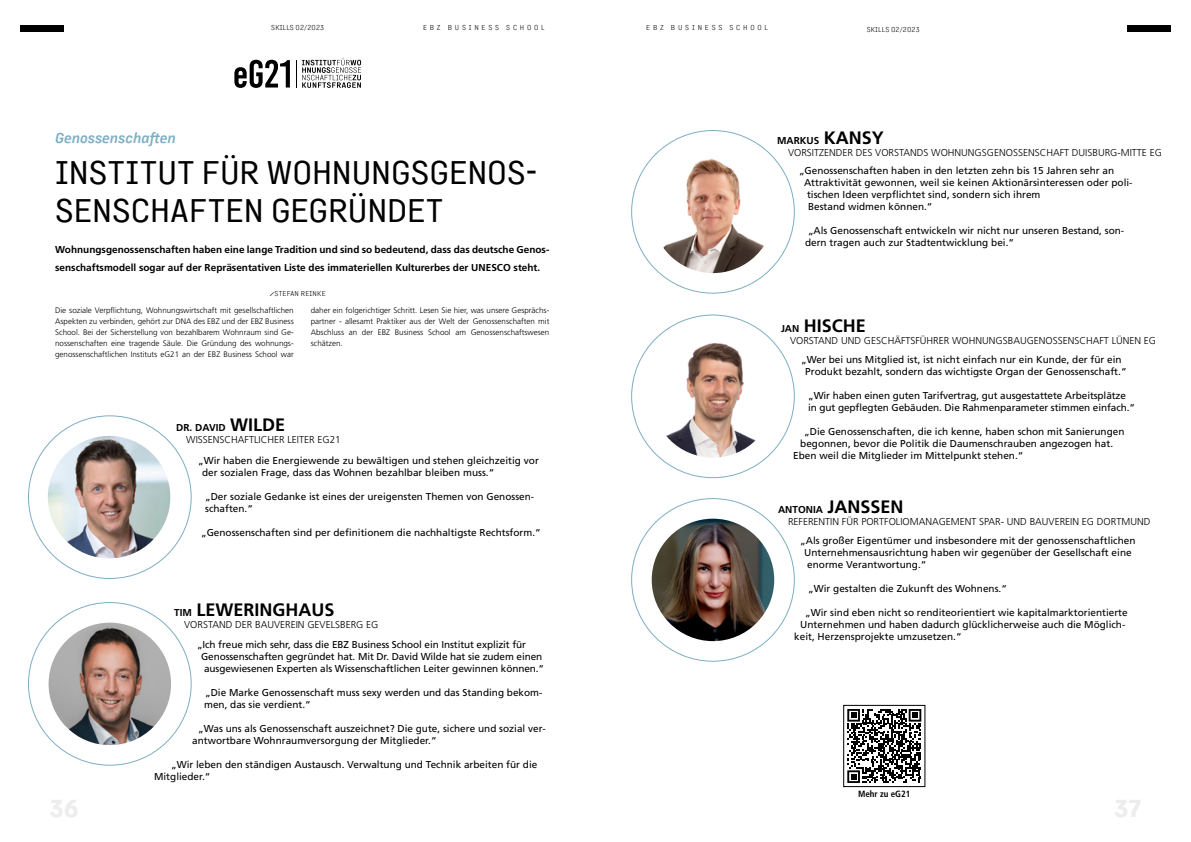
<style>
.page{position:relative;width:1191px;height:842px;background:#fff}
.page>*{position:absolute;margin:0;border:0;box-sizing:border-box;transform-origin:0 0}
.t1{font:32px/38px "Margin MVB";letter-spacing:-.01em;color:#000}
.t2{font:700 18px "Frutiger LT Pro";color:#000}
.t3{font:italic 600 14px "Margin MVB";color:#7eaec2}
.t4{font:10px/12px "Frutiger LT Std";color:#000}
.t5{font:300 10px "Frutiger LT Std";color:#000}
.t6{font:700 10px/18px "Frutiger LT Pro";color:#000}
.t7{font:700 condensed 9px "Frutiger LT Std";color:#000}
.t8{font:300 8px/11px "Frutiger LT Std";color:#000;text-align:justify}
.t9{font:300 7px "Margin MVB";letter-spacing:.4em;color:#000}
.t10{font:300 7px "Margin MVB";letter-spacing:.02em;color:#000}
.t11{font:300 7px "Margin MVB";letter-spacing:.03em;color:#000}
.s1{font-family:"BD Colonius";font-weight:400}
.s2{font-size:18px}
.s3{font-size:10px}
</style>
<div class="page">
<div style="left:20px;top:25px;width:43px;height:6px;background:#000"></div>
<div style="left:1126px;top:26px;width:44px;height:6px;background:#000"></div>
<svg style="left:234px;top:60px;width:56px;height:28px"></svg>
<svg style="left:296px;top:59px;width:65px;height:29px"></svg>
<img style="left:49px;top:623px;width:122px;height:122px;border-radius:61px">
<img style="left:651px;top:151px;width:123px;height:122px;border-radius:61px">
<img style="left:651px;top:335px;width:123px;height:123px;border-radius:61px">
<img style="left:651px;top:519px;width:123px;height:122px;border-radius:61px">
<img style="left:48px;top:436px;width:122px;height:122px;border-radius:61px">
<svg style="left:847px;top:709px;width:74px;height:74px"></svg>
<div style="left:843px;top:705px;width:82px;height:82px;border:1px solid #000"></div>
<p class="t10" style="left:271px;top:23px;width:54px">SKILLS 02/2023</p>
<p class="t10" style="left:866px;top:25px;width:54px">SKILLS 02/2023</p>
<p class="t9" style="left:423px;top:23px;width:123px">EBZ BUSINESS SCHOOL</p>
<p class="t9" style="left:646px;top:23px;width:123px">EBZ BUSINESS SCHOOL</p>
<h3 class="t3" style="left:55px;top:128px;width:122px">Genossenschaften</h3>
<h1 class="t1" style="left:55px;top:152px;width:484px">INSTITUT FÜR WOHNUNGSGENOS-<br>SENSCHAFTEN GEGRÜNDET</h1>
<p class="t6" style="left:55px;top:240px;width:496px">Wohnungsgenossenschaften haben eine lange Tradition und sind so bedeutend, dass das deutsche Genos&shy;senschaftsmodell sogar auf der Repräsentativen Liste des immateriellen Kulturerbes der UNESCO steht.</p>
<p class="t8" style="left:55px;top:305px;width:240px">Die soziale Verpflichtung, Wohnungswirtschaft mit gesellschaftlichen Aspekten zu verbinden, gehört zur DNA des EBZ und der EBZ Business School. Bei der Sicherstellung von bezahlbarem Wohnraum sind Ge&shy;nossenschaften eine tragende Säule. Die Gründung des wohnungs&shy;genossenschaftlichen Instituts eG21 an der EBZ Business School war</p>
<p class="t8" style="left:311px;top:305px;width:240px">daher ein folgerichtiger Schritt. Lesen Sie hier, was unsere Gesprächs&shy;partner - allesamt Praktiker aus der Welt der Genossenschaften mit Abschluss an der EBZ Business School am Genossenschaftswesen schätzen.</p>
<p class="t11" style="left:270px;top:289px;width:57px"><span class="s1">⁄</span>STEFAN REINKE</p>
<p class="t6" style="left:176px;top:419px;width:110px">DR. DAVID <span class="s2">WILDE</span></p>
<p class="t5" style="left:186px;top:434px;width:156px">WISSENSCHAFTLICHER LEITER EG21</p>
<p class="t4" style="left:202px;top:455px;width:338px;text-indent:-4px">„Wir haben die Energiewende zu bewältigen und stehen gleichzeitig vor der sozialen Frage, dass das Wohnen bezahlbar bleiben muss.“</p>
<p class="t4" style="left:205px;top:491px;width:330px">„Der soziale Gedanke ist eines der ureigensten Themen von Genossen&shy;schaften.“</p>
<p class="t4" style="left:201px;top:527px;width:341px">„Genossenschaften sind per definitionem die nachhaltigste Rechtsform.“</p>
<h2 class="t2" style="left:174px;top:599px;width:162px"><span class="s3">TIM</span> LEWERINGHAUS</h2>
<p class="t5" style="left:184px;top:619px;width:196px">VORSTAND DER BAUVEREIN GEVELSBERG EG</p>
<p class="t4" style="left:197px;top:639px;width:330px">„Ich freue mich sehr, dass die EBZ Business School ein Institut explizit für</p>
<p class="t4" style="left:201px;top:651px;width:343px">Genossenschaften gegründet hat. Mit Dr. David Wilde hat sie zudem einen</p>
<p class="t4" style="left:204px;top:663px;width:341px">ausgewiesenen Experten als Wissenschaftlichen Leiter gewinnen können.“</p>
<p class="t4" style="left:204px;top:687px;width:340px">„Die Marke Genossenschaft muss sexy werden und das Standing bekom&shy;men, das sie verdient.“</p>
<p class="t4" style="left:192px;top:723px;width:355px;text-indent:6px">„Was uns als Genossenschaft auszeichnet? Die gute, sichere und sozial ver&shy;antwortbare Wohnraumversorgung der Mitglieder.“</p>
<p class="t4" style="left:154px;top:759px;width:385px;text-indent:17px">„Wir leben den ständigen Austausch. Verwaltung und Technik arbeiten für die<br>Mitglieder.“</p>
<p class="t6" style="left:777px;top:131px;width:108px">MARKUS <span class="s2">KANSY</span></p>
<p class="t5" style="left:788px;top:147px;width:375px">VORSITZENDER DES VORSTANDS WOHNUNGSGENOSSENSCHAFT DUISBURG-MITTE EG</p>
<p class="t4" style="left:799px;top:164px;width:317px">„Genossenschaften haben in den letzten zehn bis 15 Jahren sehr an</p>
<p class="t4" style="left:804px;top:176px;width:330px">Attraktivität gewonnen, weil sie keinen Aktionärsinteressen oder poli-</p>
<p class="t4" style="left:807px;top:188px;width:235px">tischen Ideen verpflichtet sind, sondern sich ihrem</p>
<p class="t4" style="left:808px;top:200px;width:126px">Bestand widmen können.“</p>
<p class="t4" style="left:805px;top:224px;width:321px;text-indent:3px">„Als Genossenschaft entwickeln wir nicht nur unseren Bestand, son&shy;dern tragen auch zur Stadtentwicklung bei.“</p>
<h2 class="t2" style="left:781px;top:315px;width:86px"><span class="s3">JAN</span> HISCHE</h2>
<p class="t5" style="left:790px;top:334px;width:368px">VORSTAND UND GESCHÄFTSFÜHRER WOHNUNGSBAUGENOSSENSCHAFT LÜNEN EG</p>
<p class="t4" style="left:801px;top:353px;width:327px;text-align:center">„Wer bei uns Mitglied ist, ist nicht einfach nur ein Kunde, der für ein<br>Produkt bezahlt, sondern das wichtigste Organ der Genossenschaft.“</p>
<p class="t4" style="left:808px;top:389px;width:328px">„Wir haben einen guten Tarifvertrag, gut ausgestattete Arbeitsplätze in gut gepflegten Gebäuden. Die Rahmenparameter stimmen einfach.“</p>
<p class="t4" style="left:804px;top:425px;width:322px">„Die Genossenschaften, die ich kenne, haben schon mit Sanierungen</p>
<p class="t4" style="left:800px;top:437px;width:314px">begonnen, bevor die Politik die Daumenschrauben angezogen hat.</p>
<p class="t4" style="left:793px;top:449px;width:232px">Eben weil die Mitglieder im Mittelpunkt stehen.“</p>
<p class="t6" style="left:778px;top:500px;width:127px">ANTONIA <span class="s2">JANSSEN</span></p>
<p class="t5" style="left:788px;top:516px;width:364px">REFERENTIN FÜR PORTFOLIOMANAGEMENT SPAR- UND BAUVEREIN EG DORTMUND</p>
<p class="t4" style="left:800px;top:534px;width:337px">„Als großer Eigentümer und insbesondere mit der genossenschaftlichen</p>
<p class="t4" style="left:804px;top:546px;width:329px">Unternehmensausrichtung haben wir gegenüber der Gesellschaft eine</p>
<p class="t4" style="left:807px;top:558px;width:121px">enorme Verantwortung.“</p>
<p class="t4" style="left:808px;top:582px;width:200px">„Wir gestalten die Zukunft des Wohnens.“</p>
<p class="t4" style="left:805px;top:606px;width:324px">„Wir sind eben nicht so renditeorientiert wie kapitalmarktorientierte</p>
<p class="t4" style="left:800px;top:618px;width:327px">Unternehmen und haben dadurch glücklicherweise auch die Möglich-</p>
<p class="t4" style="left:794px;top:630px;width:169px">keit, Herzensprojekte umzusetzen.“</p>
<p class="t7" style="left:858px;top:788px;width:54px">Mehr zu eG21</p>
</div>
